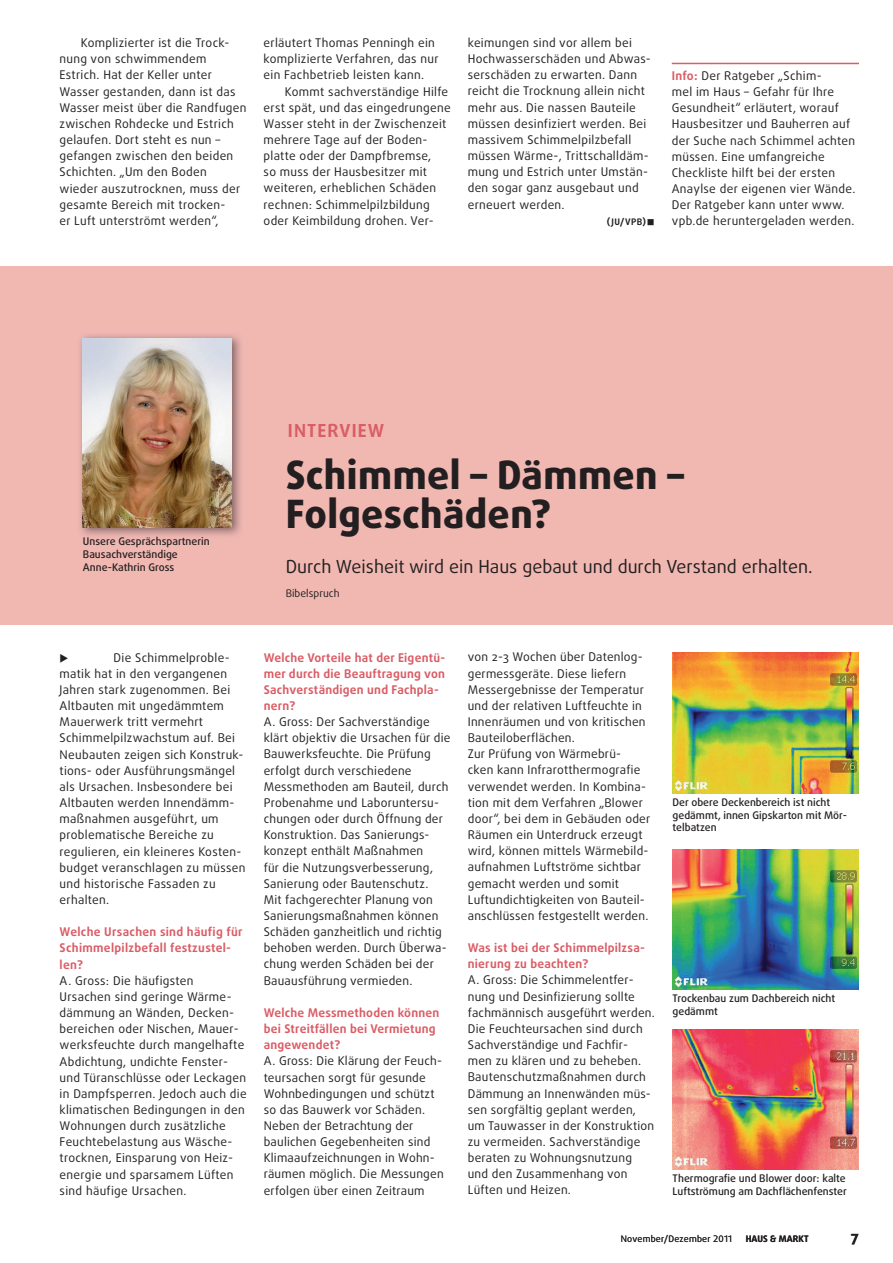
<style>
.page{position:relative;width:893px;height:1263px;background:#fff}
.page>*{position:absolute;margin:0;border:0;box-sizing:border-box;transform-origin:0 0}
.t1{font:800 39px/39px "Daxline OT";letter-spacing:.01em;color:#231f20}
.t2{font:18px "Daxline OT";color:#231f20}
.t3{font:700 18px "Daxline OT";letter-spacing:.06em;color:#da5c65}
.t4{font:700 15px "Daxline OT";color:#231f20}
.t5{font:12px/16.2px "Daxline OT";letter-spacing:.02em;color:#231f20}
.t6{font:700 12px/16.2px "Daxline OT";letter-spacing:.02em;color:#da5c65}
.t7{font:500 10.5px/12.6px "Daxline OT";color:#231f20}
.t8{font:10.5px "Daxline OT";color:#231f20}
.t9{font:9px "Daxline OT";letter-spacing:.025em;color:#231f20}
.t10{font:700 9px "Daxline OT";letter-spacing:.01em;color:#231f20}
.t11{font:700 9px "Daxline OT";letter-spacing:.03em;color:#231f20}
.s1{font-weight:700;color:#da5c65}
</style>
<div class="page">
<div style="left:0;top:266px;width:893px;height:359px;background:#f1b8b2"></div>
<img style="left:673px;top:653px;width:186px;height:140px">
<img style="left:673px;top:849px;width:186px;height:140px">
<img style="left:673px;top:1029px;width:186px;height:140px">
<img style="left:80px;top:335px;width:161px;height:201px">
<img style="left:83px;top:338px;width:149px;height:189px">
<hr style="left:672px;top:63px;width:187px;height:1px;background:#da5c65">
<p class="t5" style="left:60px;top:35px;width:189px;text-indent:21px">Komplizierter ist die Trock&shy;nung von schwimmendem<br>Estrich. Hat der Keller unter<br>Wasser gestanden, dann ist das<br>Wasser meist über die Randfugen zwischen Rohdecke und Estrich gelaufen. Dort steht es nun – gefangen zwischen den beiden<br>Schichten. „Um den Boden wieder auszutrocknen, muss der gesamte Bereich mit trocken-<br>er Luft unterströmt werden“,</p>
<p class="t5" style="left:264px;top:35px;width:177px">erläutert Thomas Penningh ein komplizierte Verfahren, das nur ein Fachbetrieb leisten kann.</p>
<p class="t5" style="left:264px;top:83px;width:189px;text-indent:21px">Kommt sachverständige Hilfe erst spät, und das eingedrungene<br>Wasser steht in der Zwischenzeit mehrere Tage auf der Boden&shy;platte oder der Dampfbremse,<br>so muss der Hausbesitzer mit weiteren, erheblichen Schäden rechnen: Schimmelpilzbildung oder Keimbildung drohen. Ver-</p>
<p class="t5" style="left:468px;top:35px;width:185px">keimungen sind vor allem bei<br>Hochwasserschäden und Abwas&shy;serschäden zu erwarten. Dann reicht die Trocknung allein nicht mehr aus. Die nassen Bauteile müssen desinfiziert werden. Bei massivem Schimmelpilzbefall müssen Wärme-, Trittschalldäm&shy;mung und Estrich unter Umstän&shy;den sogar ganz ausgebaut und erneuert werden.</p>
<p class="t11" style="left:607px;top:216px;width:49px">(Ju/vPB)■</p>
<p class="t5" style="left:672px;top:68px;width:185px"><span class="s1">info:</span> Der Ratgeber „Schim-<br>mel im Haus – Gefahr für Ihre<br>Gesundheit“ erläutert, worauf<br>Hausbesitzer und Bauherren auf der Suche nach Schimmel achten müssen. Eine umfangreiche<br>Checkliste hilft bei der ersten<br>Anaylse der eigenen vier Wände.<br>Der Ratgeber kann unter www. vpb.de heruntergeladen werden.</p>
<p class="t7" style="left:83px;top:535px;width:128px">Unsere Gesprächspartnerin<br>Bausachverständige<br>Anne-Kathrin Gross</p>
<h2 class="t3" style="left:288px;top:419px;width:98px">inteRvieW</h2>
<h1 class="t1" style="left:286px;top:456px;width:400px">Schimmel – Dämmen –<br>Folgeschäden?</h1>
<h2 class="t2" style="left:286px;top:555px;width:528px">Durch Weisheit wird ein Haus gebaut und durch Verstand erhalten.</h2>
<p class="t8" style="left:286px;top:586px;width:55px">Bibelspruch</p>
<p class="t5" style="left:60px;top:649px;width:187px;text-indent:54px">Die Schimmelproble&shy;matik hat in den vergangenen<br>Jahren stark zugenommen. Bei<br>Altbauten mit ungedämmtem<br>Mauerwerk tritt vermehrt<br>Schimmelpilzwachstum auf. Bei<br>Neubauten zeigen sich Konstruk&shy;tions- oder Ausführungsmängel als Ursachen. Insbesondere bei<br>Altbauten werden Innendämm&shy;maßnahmen ausgeführt, um problematische Bereiche zu regulieren, ein kleineres Kosten&shy;budget veranschlagen zu müssen und historische Fassaden zu erhalten.</p>
<p class="t6" style="left:60px;top:924px;width:185px">Welche ursachen sind häufig für schimmelpilzbefall festzustel&shy;len?</p>
<p class="t5" style="left:60px;top:972px;width:189px">A. Gross: Die häufigsten<br>Ursachen sind geringe Wärme&shy;dämmung an Wänden, Decken&shy;bereichen oder Nischen, Mauer&shy;werksfeuchte durch mangelhafte<br>Abdichtung, undichte Fenster&shy;und Türanschlüsse oder Leckagen in Dampfsperren. Jedoch auch die klimatischen Bedingungen in den<br>Wohnungen durch zusätzliche<br>Feuchtebelastung aus Wäsche&shy;trocknen, Einsparung von Heiz&shy;energie und sparsamem Lüften sind häufige Ursachen.</p>
<p class="t6" style="left:264px;top:649px;width:183px">Welche vorteile hat der eigentü&shy;mer durch die Beauftragung von sachverständigen und Fachpla&shy;nern?</p>
<p class="t5" style="left:264px;top:714px;width:188px">A. Gross: Der Sachverständige klärt objektiv die Ursachen für die<br>Bauwerksfeuchte. Die Prüfung erfolgt durch verschiedene<br>Messmethoden am Bauteil, durch<br>Probenahme und Laboruntersu&shy;chungen oder durch Öffnung der<br>Konstruktion. Das Sanierungs&shy;konzept enthält Maßnahmen<br>für die Nutzungsverbesserung,<br>Sanierung oder Bautenschutz.<br>Mit fachgerechter Planung von<br>Sanierungsmaßnahmen können<br>Schäden ganzheitlich und richtig behoben werden. Durch Überwa&shy;chung werden Schäden bei der<br>Bauausführung vermieden.</p>
<p class="t6" style="left:264px;top:1004px;width:177px">Welche Messmethoden können bei streitfällen bei vermietung angewendet?</p>
<p class="t5" style="left:264px;top:1053px;width:182px">A. Gross: Die Klärung der Feuch&shy;teursachen sorgt für gesunde<br>Wohnbedingungen und schützt so das Bauwerk vor Schäden.<br>Neben der Betrachtung der baulichen Gegebenheiten sind<br>Klimaaufzeichnungen in Wohn&shy;räumen möglich. Die Messungen erfolgen über einen Zeitraum</p>
<p class="t5" style="left:468px;top:649px;width:184px">von 2-3 Wochen über Datenlog&shy;germessgeräte. Diese liefern<br>Messergebnisse der Temperatur und der relativen Luftfeuchte in<br>Innenräumen und von kritischen<br>Bauteiloberflächen.<br>Zur Prüfung von Wärmebrü-<br>cken kann Infrarotthermografie verwendet werden. In Kombina&shy;tion mit dem Verfahren „Blower door“, bei dem in Gebäuden oder<br>Räumen ein Unterdruck erzeugt wird, können mittels Wärmebild&shy;aufnahmen Luftströme sichtbar gemacht werden und somit<br>Luftundichtigkeiten von Bauteil&shy;anschlüssen festgestellt werden.</p>
<p class="t6" style="left:468px;top:940px;width:179px">Was ist bei der schimmelpilzsa&shy;nierung zu beachten?</p>
<p class="t5" style="left:468px;top:972px;width:189px">A. Gross: Die Schimmelentfer&shy;nung und Desinfizierung sollte fachmännisch ausgeführt werden.<br>Die Feuchteursachen sind durch<br>Sachverständige und Fachfir&shy;men zu klären und zu beheben.<br>Bautenschutzmaßnahmen durch<br>Dämmung an Innenwänden müs&shy;sen sorgfältig geplant werden, um Tauwasser in der Konstruktion zu vermeiden. Sachverständige beraten zu Wohnungsnutzung und den Zusammenhang von<br>Lüften und Heizen.</p>
<p class="t7" style="left:673px;top:796px;width:176px">Der obere Deckenbereich ist nicht gedämmt, innen Gipskarton mit Mör&shy;telbatzen</p>
<p class="t7" style="left:673px;top:992px;width:164px">Trockenbau zum Dachbereich nicht gedämmt</p>
<p class="t7" style="left:673px;top:1172px;width:176px">Thermografie und Blower door: kalte<br>Luftströmung am Dachflächenfenster</p>
<p class="t9" style="left:621px;top:1232px;width:113px">November/Dezember 2011</p>
<p class="t10" style="left:746px;top:1232px;width:64px">Haus &amp; MaRkt</p>
<p class="t4" style="left:851px;top:1226px;width:10px">7</p>
</div>
